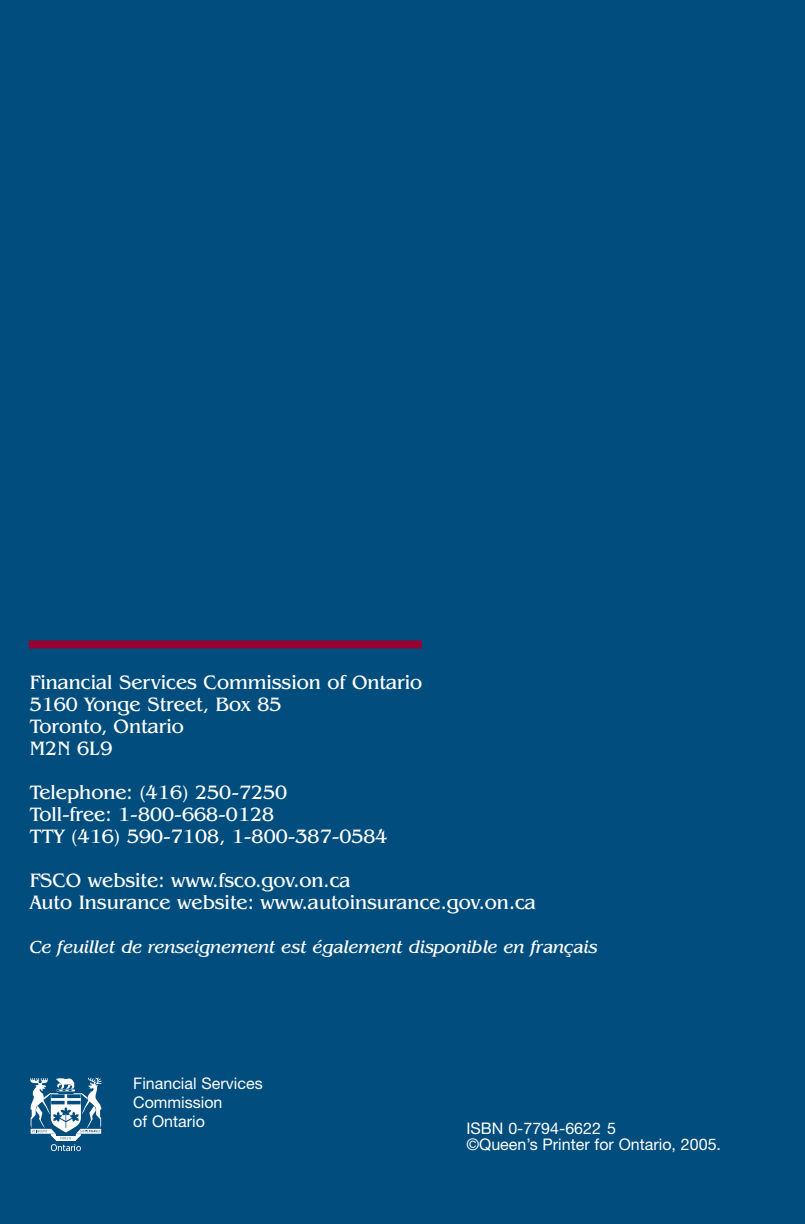
<style>
.page{position:relative;width:805px;height:1224px;background:#fff}
.page>*{position:absolute;margin:0;border:0;box-sizing:border-box;transform-origin:0 0}
.t1{font:20px/22px "Benguiat IT Cby BT";color:#fff}
.t2{font:italic 18px "Benguiat IT Cby BT";color:#fff}
.t3{font:16px/19.2px "Helvetica Neue";color:#fff}
</style>
<div class="page">
<div style="left:0;top:0;width:804px;height:1224px;background:#004d7e"></div>
<div style="left:29px;top:640px;width:392px;height:8px;background:#970031"></div>
<svg style="left:30px;top:1077px;width:71px;height:74px"></svg>
<p class="t1" style="left:30px;top:673px;width:394px">Financial Services Commission of Ontario<br>5160 Yonge Street, Box 85<br>Toronto, Ontario<br>M2N 6L9</p>
<p class="t1" style="left:30px;top:783px;width:359px">Telephone: (416) 250-7250<br>Toll-free: 1-800-668-0128<br>TTY (416) 590-7108, 1-800-387-0584</p>
<p class="t1" style="left:30px;top:871px;width:507px">FSCO website: www.fsco.gov.on.ca<br>Auto Insurance website: www.autoinsurance.gov.on.ca</p>
<p class="t2" style="left:30px;top:940px;width:569px">Ce feuillet de renseignement est également disponible en français</p>
<p class="t3" style="left:133px;top:1075px;width:131px">Financial Services<br>Commission</p>
<p class="t3" style="left:133px;top:1113px;width:73px">of Ontario</p>
<p class="t3" style="left:466px;top:1122px;width:256px;line-height:16px">ISBN 0-7794-6622 5<br>©Queen’s Printer for Ontario, 2005.</p>
</div>
